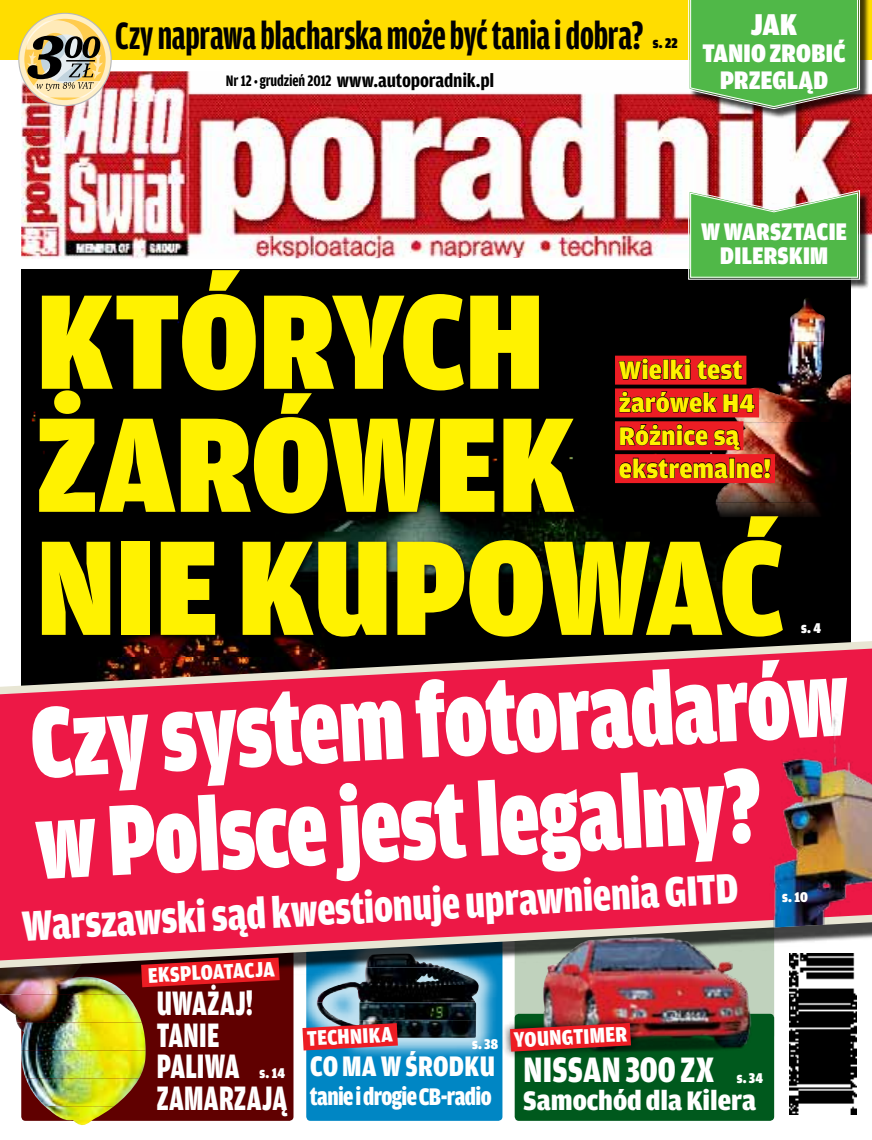
<style>
.page{position:relative;width:872px;height:1140px;background:#fff}
.page>*{position:absolute;margin:0;border:0;box-sizing:border-box;transform-origin:0 0}
.t1{font:900 condensed 142.95px/123px "Amplitude CE";color:#fff200}
.t2{font:900 condensed 106.5px/101.4px "Amplitude CE";color:#fff;scale:.87 1}
.t3{font:900 condensed 45px "Amplitude CE";color:#fff;scale:.94 1}
.t4{font:40.5px "Amplitude CE Bold Comp";letter-spacing:-.005em;color:#000;scale:.95 1}
.t5{font:900 condensed 37.5px "Amplitude CE";letter-spacing:.005em;color:#fff;scale:.94 1}
.t6{font:900 condensed 36px/31.5px "Amplitude CE";letter-spacing:.01em;color:#fff;scale:.79 1}
.t7{font:900 condensed 31.95px "Amplitude CE";color:#fff}
.t8{font:900 condensed 30px "Amplitude CE";letter-spacing:.01em;color:#fff;scale:.95 1}
.t9{font:900 condensed 28.5px "Amplitude CE";color:#fff;scale:1.11 1}
.t10{font:900 27px/32.8px "Amplitude CE";color:#fff200}
.t11{font:900 condensed 27px/27px "Amplitude CE";letter-spacing:.015em;color:#fff;text-align:center}
.t12{font:900 condensed 25.5px "Amplitude CE";color:#fff;scale:.95 1}
.t13{font:900 condensed 25.5px/24px "Amplitude CE";letter-spacing:.015em;color:#fff;text-align:center}
.t14{font:900 condensed 22.5px "Amplitude CE";color:#fff}
.t15{font:700 condensed 19.65px "Amplitude CE";letter-spacing:-.01em;color:#000}
.t16{font:900 condensed 15px "Amplitude CE";letter-spacing:.015em;color:#fff}
.t17{font:900 condensed 15px "Amplitude CE";color:#000}
.s1{font-size:16.05px}
.s2{font-size:12.9px}
</style>
<div class="page">
<div style="left:306px;top:924px;width:196px;height:196px;background:#0086c4;border-radius:4px"></div>
<div style="left:295px;top:931px;width:205px;height:129px;background:#fff;opacity:.75"></div>
<img style="left:317px;top:985px;width:162px;height:17px">
<img style="left:317px;top:1002px;width:159px;height:18px">
<img style="left:330px;top:1020px;width:146px;height:17px">
<img style="left:398px;top:1037px;width:77px;height:1px">
<div style="left:0;top:0;width:872px;height:60px;background:#fd0"></div>
<div style="left:514px;top:924px;width:260px;height:115px;background:#c0d2bd;border-radius:4px"></div>
<div style="left:21px;top:279px;width:829px;height:356px;background:#000"></div>
<img style="left:790px;top:985px;width:66px;height:129px">
<div style="left:21px;top:924px;width:272px;height:196px;background:#600000;border-radius:4px"></div>
<div style="left:514px;top:1013px;width:260px;height:107px;background:#00591d;border-radius:4px"></div>
<img style="left:21px;top:71px;width:851px;height:188px">
<div style="left:19px;top:14px;width:92px;height:91px;border:5px solid #ffefc6;border-radius:50%"></div>
<svg style="left:26px;top:20px;width:77px;height:78px;background:#b8a87d"></svg>
<img style="left:0;top:985px;width:126px;height:9px">
<img style="left:0;top:994px;width:142px;height:28px">
<img style="left:17px;top:1022px;width:129px;height:28px">
<img style="left:21px;top:1050px;width:125px;height:28px">
<img style="left:26px;top:1078px;width:113px;height:28px">
<img style="left:45px;top:1106px;width:69px;height:19px">
<div style="left:690px;top:0;width:179px;height:118px;background:#000;opacity:.75"></div>
<svg style="left:687px;top:0;width:173px;height:110px;background:#5cac4c"></svg>
<div style="left:690px;top:193px;width:179px;height:96px;background:#000;opacity:.75"></div>
<svg style="left:687px;top:189px;width:173px;height:91px;background:#6ebc63"></svg>
<div style="left:0;top:647px;width:872px;height:338px;background:#000;opacity:.75"></div>
<svg style="left:0;top:635px;width:872px;height:338px;background:#d4264b"></svg>
<div style="left:37px;top:269px;width:752px;height:374px;background:#000"></div>
<svg style="left:302px;top:1023px;width:96px;height:27px;background:#d3343f"></svg>
<img style="left:745px;top:701px;width:127px;height:228px">
<img style="left:789px;top:298px;width:36px;height:44px">
<img style="left:730px;top:342px;width:120px;height:80px">
<img style="left:715px;top:422px;width:135px;height:95px">
<div style="left:615px;top:356px;width:131px;height:28px;background:#ed1d24"></div>
<div style="left:615px;top:388px;width:144px;height:29px;background:#ed1d24"></div>
<div style="left:615px;top:421px;width:128px;height:29px;background:#ed1d24"></div>
<div style="left:615px;top:454px;width:160px;height:29px;background:#ed1d24"></div>
<svg style="left:618px;top:358px;width:44px;height:22px"></svg>
<div style="left:663px;top:360px;width:5px;height:19px;border:1px solid #000"></div>
<svg style="left:670px;top:358px;width:73px;height:22px"></svg>
<svg style="left:619px;top:391px;width:98px;height:22px"></svg>
<svg style="left:723px;top:393px;width:32px;height:20px"></svg>
<svg style="left:619px;top:423px;width:122px;height:27px"></svg>
<svg style="left:619px;top:457px;width:109px;height:22px"></svg>
<div style="left:729px;top:458px;width:5px;height:19px;border:1px solid #000"></div>
<svg style="left:736px;top:458px;width:34px;height:21px"></svg>
<img style="left:539px;top:937px;width:214px;height:115px">
<div style="left:502px;top:1014px;width:137px;height:45px;background:#000;opacity:.75"></div>
<svg style="left:510px;top:1022px;width:121px;height:29px;background:#c12525"></svg>
<svg style="left:141px;top:957px;width:139px;height:30px;background:#c41c20"></svg>
<h3 class="t4" style="left:115px;top:14px;width:557px">Czy naprawa blacharska może być tania i dobra?</h3>
<p class="t15" style="left:226px;top:70px;width:270px"><span class="s1">Nr 12</span> <span class="s2">•</span> <span class="s1">grudzień 2012</span> www.autoporadnik.pl</p>
<p class="t17" style="left:653px;top:35px;width:26px">S. 22</p>
<p class="t7" style="left:751px;top:7px;width:48px">JAK</p>
<p class="t11" style="left:702px;top:41px;width:145px">TANIO ZROBIĆ<br>PRZEGLĄD</p>
<p class="t13" style="left:701px;top:220px;width:147px">W WARSZTACIE<br>DILERSKIM</p>
<h1 class="t1" style="left:37px;top:283px;width:749px">KTÓRYCH<br>ŻARÓWEK<br>NIE KUPOWAĆ</h1>
<p class="t10" style="left:619px;top:354px;width:154px">Wielki test żarówek H4<br>Różnice są ekstremalne!</p>
<p class="t16" style="left:801px;top:620px;width:21px">S. 4</p>
<h2 class="t2" style="left:28px;top:694px;width:953px;rotate:-3deg">CZY SYSTEM FOTORADARÓW<br>W POLSCE JEST LEGALNY?</h2>
<h3 class="t3" style="left:21px;top:901px;width:764px;rotate:-3deg">WARSZAWSKI SĄD KWESTIONUJE UPRAWNIENIA GITD</h3>
<p class="t16" style="left:782px;top:888px;width:27px">S. 10</p>
<p class="t14" style="left:147px;top:963px;width:128px;rotate:-3deg">EKSPLOATACJA</p>
<h3 class="t6" style="left:157px;top:988px;width:164px">UWAŻAJ!<br>TANIE<br>PALIWA<br>ZAMARZAJĄ</h3>
<p class="t16" style="left:259px;top:1065px;width:27px">S. 14</p>
<p class="t14" style="left:306px;top:1026px;width:87px;rotate:-3deg">TECHNIKA</p>
<p class="t16" style="left:472px;top:1036px;width:28px">S. 38</p>
<p class="t8" style="left:310px;top:1050px;width:196px">CO MA W ŚRODKU</p>
<p class="t12" style="left:310px;top:1082px;width:193px">TANIE I DROGIE CB-RADIO</p>
<p class="t14" style="left:513px;top:1027px;width:87px;rotate:-3deg">YOUN GTIMER</p>
<h3 class="t5" style="left:523px;top:1049px;width:204px">NI SSAN 300 ZX</h3>
<p class="t9" style="left:523px;top:1085px;width:211px">SAMOCHÓD DLA KILERA</p>
<p class="t16" style="left:736px;top:1069px;width:28px">S. 34</p>
</div>
